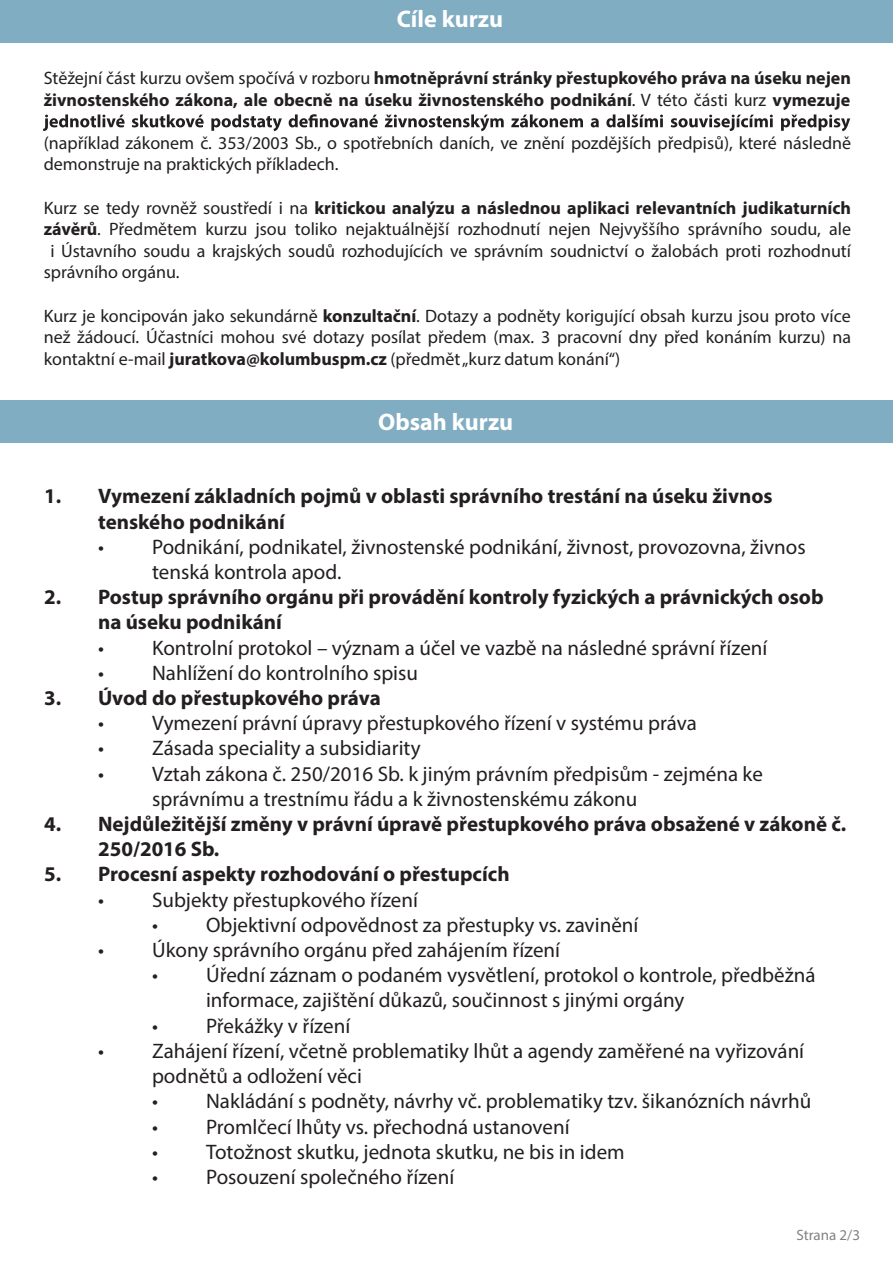
<style>
.page{position:relative;width:893px;height:1263px;background:#fff}
.page>*{position:absolute;margin:0;border:0;box-sizing:border-box;transform-origin:0 0}
.t1{font:700 24px "Myriad Pro";color:#fff}
.t2{font:21px/25.2px "Myriad Pro";color:#231f20}
.t3{font:700 21px/25.2px "Myriad Pro";color:#231f20}
.t4{font:18px/21.6px "Myriad Pro";color:#231f20}
.t5{font:700 18px/21.6px "Myriad Pro";color:#231f20}
.t6{font:15px "Myriad Pro";color:#808285}
.s1{font-weight:400}
.s2{font-weight:700}
</style>
<div class="page">
<div style="left:0;top:400px;width:893px;height:42px;background:#80adc2"></div>
<div style="left:0;top:0;width:893px;height:42px;background:#80adc2"></div>
<svg style="left:43px;top:114px;width:807px;height:17px"></svg>
<p class="t1" style="left:397px;top:3px;width:108px">Cíle kurzu</p>
<p class="t5" style="left:44px;top:67px;width:809px"><span class="s1">Stěžejní část kurzu ovšem spočívá v rozboru</span> hmotněprávní stránky přestupkového práva na úseku nejen živnostenského zákona, ale obecně na úseku živnostenského podnikání<span class="s1">. V této části kurz</span> vymezuje</p>
<p class="t4" style="left:44px;top:132px;width:809px">(například zákonem č. 353/2003 Sb., o spotřebních daních, ve znění pozdějších předpisů), které následně demonstruje na praktických příkladech.</p>
<p class="t5" style="left:44px;top:196px;width:809px"><span class="s1">Kurz se tedy rovněž soustředí i na</span> kritickou analýzu a následnou aplikaci relevantních judikaturních</p>
<p class="t4" style="left:44px;top:218px;width:809px"><span class="s2">závěrů</span>. Předmětem kurzu jsou toliko nejaktuálnější rozhodnutí nejen Nejvyššího správního soudu, ale</p>
<p class="t4" style="left:50px;top:240px;width:802px">i Ústavního soudu a krajských soudů rozhodujících ve správním soudnictví o žalobách proti rozhodnutí</p>
<p class="t4" style="left:44px;top:261px;width:137px">správního orgánu.</p>
<p class="t4" style="left:44px;top:305px;width:809px;text-align:justify">Kurz je koncipován jako sekundárně <span class="s2">konzultační</span>. Dotazy a podněty korigující obsah kurzu jsou proto více než žádoucí. Účastníci mohou své dotazy posílat předem (max. 3 pracovní dny před konáním kurzu) na kontaktní e-mail <span class="s2">juratkova@kolumbuspm.cz</span> (předmět„kurz datum konání“)</p>
<p class="t1" style="left:378px;top:406px;width:137px">Obsah kurzu</p>
<p class="t3" style="left:98px;top:483px;width:676px;text-indent:-54px">1. Vymezení základních pojmů v oblasti správního trestání na úseku živnos tenského podnikání</p>
<p class="t2" style="left:152px;top:534px;width:655px;text-indent:-54px">• Podnikání, podnikatel, živnostenské podnikání, živnost, provozovna, živnos tenská kontrola apod.</p>
<p class="t3" style="left:98px;top:584px;width:727px;text-indent:-54px">2. Postup správního orgánu při provádění kontroly fyzických a právnických osob na úseku podnikání</p>
<p class="t2" style="left:98px;top:635px;width:671px">• Kontrolní protokol – význam a účel ve vazbě na následné správní řízení</p>
<p class="t2" style="left:98px;top:660px;width:321px">• Nahlížení do kontrolního spisu</p>
<p class="t3" style="left:44px;top:685px;width:338px">3. Úvod do přestupkového práva</p>
<p class="t2" style="left:98px;top:710px;width:600px">• Vymezení právní úpravy přestupkového řízení v systému práva</p>
<p class="t2" style="left:98px;top:735px;width:324px">• Zásada speciality a subsidiarity</p>
<p class="t2" style="left:152px;top:761px;width:612px;text-indent:-54px">• Vztah zákona č. 250/2016 Sb. k jiným právním předpisům - zejména ke správnímu a trestnímu řádu a k živnostenskému zákonu</p>
<p class="t3" style="left:98px;top:811px;width:750px;text-indent:-54px">4. Nejdůležitější změny v právní úpravě přestupkového práva obsažené v zákoně č.<br>250/2016 Sb.</p>
<p class="t3" style="left:44px;top:861px;width:467px">5. Procesní aspekty rozhodování o přestupcích</p>
<p class="t2" style="left:98px;top:887px;width:321px">• Subjekty přestupkového řízení</p>
<p class="t2" style="left:152px;top:912px;width:488px">• Objektivní odpovědnost za přestupky vs. zavinění</p>
<p class="t2" style="left:98px;top:937px;width:464px">• Úkony správního orgánu před zahájením řízení</p>
<p class="t2" style="left:206px;top:962px;width:611px;text-indent:-54px">• Úřední záznam o podaném vysvětlení, protokol o kontrole, předběžná informace, zajištění důkazů, součinnost s jinými orgány</p>
<p class="t2" style="left:152px;top:1013px;width:200px">• Překážky v řízení</p>
<p class="t2" style="left:152px;top:1038px;width:654px;text-indent:-54px">• Zahájení řízení, včetně problematiky lhůt a agendy zaměřené na vyřizování podnětů a odložení věci</p>
<p class="t2" style="left:152px;top:1088px;width:661px">• Nakládání s podněty, návrhy vč. problematiky tzv. šikanózních návrhů</p>
<p class="t2" style="left:152px;top:1113px;width:419px">• Promlčecí lhůty vs. přechodná ustanovení</p>
<p class="t2" style="left:152px;top:1139px;width:474px">• Totožnost skutku, jednota skutku, ne bis in idem</p>
<p class="t2" style="left:152px;top:1164px;width:304px">• Posouzení společného řízení</p>
<p class="t6" style="left:796px;top:1225px;width:65px">Strana 2/3</p>
</div>
